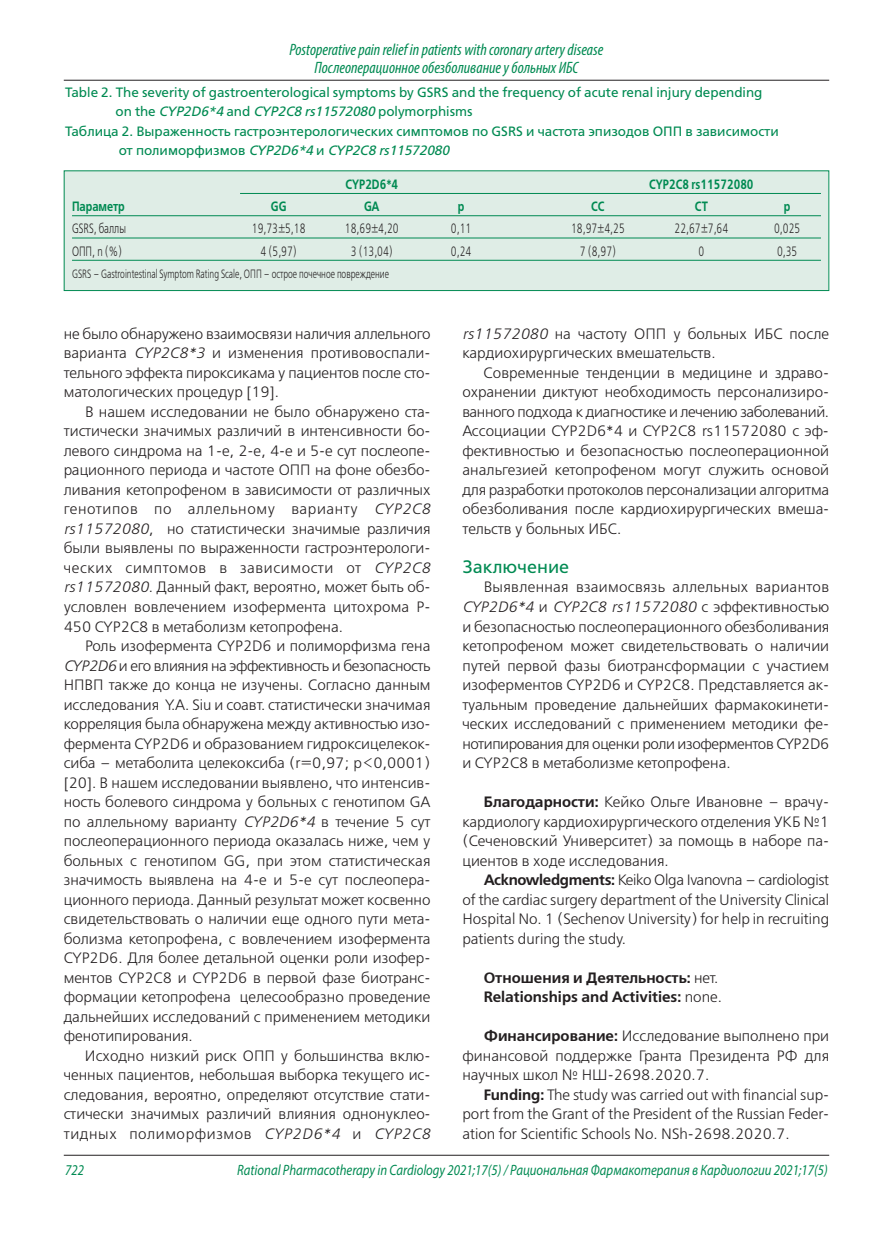
<style>
.page{position:relative;width:893px;height:1234px;background:#fff}
.page>*{position:absolute;margin:0;border:0;box-sizing:border-box;transform-origin:0 0}
.t1{font:18px "Free Set";color:#008a52}
.t2{font:italic condensed 16.5px/18px "Myriad Pro";color:#008a52;text-align:center}
.t3{font:300 15px/19.5px "Free Set";color:#231f20;text-align:justify}
.t4{font:italic 15px "Myriad Pro";color:#008a52;scale:.85 1}
.t5{font:600 15px "Free Set";color:#231f20}
.t6{font:13.5px/19.5px "Free Set";color:#008a52}
.t7{font:300 13.5px "Free Set";color:#231f20;scale:.7 1}
.t8{font:600 13.5px "Free Set";color:#008a52;scale:.8 1}
.t9{font:300 12px "Free Set";color:#231f20;scale:.7 1}
.s1{font-style:italic}
.s2{font-weight:600}
.s3{font-weight:300}
</style>
<div class="page">
<hr style="left:64px;top:1154px;width:765px;height:1px;background:#231f20">
<hr style="left:64px;top:80px;width:765px;height:1px;background:#231f20">
<div style="left:65px;top:171px;width:763px;height:119px;background:#dfede6"></div>
<div style="left:64px;top:170px;width:765px;height:121px;border:1px solid #008a52"></div>
<hr style="left:240px;top:193px;width:581px;height:1px;background:#008a52">
<hr style="left:72px;top:215px;width:749px;height:1px;background:#008a52">
<hr style="left:72px;top:237px;width:749px;height:1px;background:#008a52">
<hr style="left:72px;top:260px;width:749px;height:1px;background:#008a52">
<p class="t2" style="left:289px;top:42px;width:316px">Postoperative pain relief in patients with coronary artery disease<br>Послеоперационное обезболивание у больных ИБС</p>
<p class="t6" style="left:116px;top:83px;width:648px;text-indent:-50px">Table 2. The severity of gastroenterological symptoms by GSRS and the frequency of acute renal injury depending on the <span class="s1">CYP2D6*4</span> and <span class="s1">CYP2C8 rs11572080</span> polymorphisms</p>
<p class="t6" style="left:119px;top:122px;width:662px;text-indent:-53px">Таблица 2. Выраженность гастроэнтерологических симптомов по GSRS и частота эпизодов ОПП в зависимости от полиморфизмов <span class="s1">CYP2D6*4</span> и <span class="s1">CYP2C8 rs11572080</span></p>
<p class="t8" style="left:345px;top:179px;width:67px">CYP2D6*4</p>
<p class="t8" style="left:649px;top:179px;width:132px">CYP2C8 rs11572080</p>
<p class="t8" style="left:72px;top:201px;width:68px">Параметр</p>
<p class="t8" style="left:271px;top:201px;width:21px">GG</p>
<p class="t8" style="left:364px;top:201px;width:21px">GA</p>
<p class="t8" style="left:458px;top:201px;width:10px">p</p>
<p class="t8" style="left:591px;top:201px;width:19px">CC</p>
<p class="t8" style="left:695px;top:201px;width:18px">CT</p>
<p class="t8" style="left:784px;top:201px;width:10px">p</p>
<p class="t7" style="left:72px;top:223px;width:79px">GSRS, баллы</p>
<p class="t7" style="left:252px;top:223px;width:78px">19,73±5,18</p>
<p class="t7" style="left:345px;top:223px;width:78px">18,69±4,20</p>
<p class="t7" style="left:451px;top:223px;width:31px">0,11</p>
<p class="t7" style="left:571px;top:223px;width:78px">18,97±4,25</p>
<p class="t7" style="left:674px;top:223px;width:78px">22,67±7,64</p>
<p class="t7" style="left:774px;top:223px;width:39px">0,025</p>
<p class="t7" style="left:72px;top:245px;width:73px">ОПП, n (%)</p>
<p class="t7" style="left:261px;top:245px;width:53px">4 (5,97)</p>
<p class="t7" style="left:351px;top:245px;width:62px">3 (13,04)</p>
<p class="t7" style="left:451px;top:245px;width:31px">0,24</p>
<p class="t7" style="left:580px;top:245px;width:53px">7 (8,97)</p>
<p class="t7" style="left:698px;top:245px;width:10px">0</p>
<p class="t7" style="left:777px;top:245px;width:31px">0,35</p>
<p class="t9" style="left:72px;top:269px;width:455px">GSRS – Gastrointestinal Symptom Rating Scale, ОПП – острое почечное повреждение</p>
<p class="t3" style="left:64px;top:325px;width:368px">не было обнаружено взаимосвязи наличия аллельного варианта <span class="s1">CYP2C8*3</span> и изменения противовоспали&shy;тельного эффекта пироксикама у пациентов после сто&shy;матологических процедур [19].</p>
<p class="t3" style="left:64px;top:403px;width:368px;text-indent:21px">В нашем исследовании не было обнаружено ста&shy;тистически значимых различий в интенсивности бо&shy;левого синдрома на 1-е, 2-е, 4-е и 5-е сут послеопе&shy;рационного периода и частоте ОПП на фоне обезбо&shy;ливания кетопрофеном в зависимости от различных генотипов по аллельному варианту <span class="s1">CYP2C8 rs11572080</span>, но статистически значимые различия были выявлены по выраженности гастроэнтерологи&shy;ческих симптомов в зависимости от <span class="s1">CYP2C8 rs11572080</span>. Данный факт, вероятно, может быть об&shy;условлен вовлечением изофермента цитохрома Р-450 CYP2C8 в метаболизм кетопрофена.</p>
<p class="t3" style="left:64px;top:637px;width:368px;text-indent:21px">Роль изофермента CYP2D6 и полиморфизма гена <span class="s1">CYP2D6</span> и его влияния на эффективность и безопасность НПВП также до конца не изучены. Согласно данным исследования Y.A. Siu и соавт. статистически значимая корреляция была обнаружена между активностью изо&shy;фермента CYP2D6 и образованием гидроксицелекок&shy;сиба – метаболита целекоксиба (r=0,97; р&lt;0,0001) [20]. В нашем исследовании выявлено, что интенсив&shy;ность болевого синдрома у больных с генотипом GA по аллельному варианту <span class="s1">CYP2D6*4</span> в течение 5 сут послеоперационного периода оказалась ниже, чем у больных с генотипом GG, при этом статистическая значимость выявлена на 4-е и 5-е сут послеопера&shy;ционного периода. Данный результат может косвенно свидетельствовать о наличии еще одного пути мета&shy;болизма кетопрофена, с вовлечением изофермента CYP2D6. Для более детальной оценки роли изофер&shy;ментов CYP2C8 и CYP2D6 в первой фазе биотранс&shy;формации кетопрофена целесообразно проведение дальнейших исследований с применением методики фенотипирования.</p>
<p class="t3" style="left:64px;top:1046px;width:368px;text-indent:21px">Исходно низкий риск ОПП у большинства вклю&shy;ченных пациентов, небольшая выборка текущего ис&shy;следования, вероятно, определяют отсутствие стати&shy;стически значимых различий влияния однонуклео&shy;тидных полиморфизмов <span class="s1">CYP2D6*4</span> и <span class="s1">CYP2C8</span></p>
<p class="t3" style="left:462px;top:325px;width:368px"><span class="s1">rs11572080</span> на частоту ОПП у больных ИБС после кардиохирургических вмешательств.</p>
<p class="t3" style="left:462px;top:364px;width:368px;text-indent:21px">Современные тенденции в медицине и здраво&shy;охранении диктуют необходимость персонализиро&shy;ванного подхода к диагностике и лечению заболеваний.<br>Ассоциации CYP2D6*4 и CYP2C8 rs11572080 с эф&shy;фективностью и безопасностью послеоперационной анальгезией кетопрофеном могут служить основой для разработки протоколов персонализации алгоритма обезболивания после кардиохирургических вмеша&shy;тельств у больных ИБС.</p>
<p class="t1" style="left:462px;top:559px;width:108px">Заключение</p>
<p class="t3" style="left:462px;top:578px;width:368px;text-indent:21px">Выявленная взаимосвязь аллельных вариантов <span class="s1">CYP2D6*4</span> и <span class="s1">CYP2C8 rs11572080</span> с эффективностью и безопасностью послеоперационного обезболивания кетопрофеном может свидетельствовать о наличии путей первой фазы биотрансформации с участием изоферментов CYP2D6 и CYP2C8. Представляется ак&shy;туальным проведение дальнейших фармакокинети&shy;ческих исследований с применением методики фе&shy;нотипирования для оценки роли изоферментов CYP2D6 и CYP2C8 в метаболизме кетопрофена.</p>
<p class="t3" style="left:462px;top:793px;width:368px;text-indent:21px"><span class="s2">Благодарности:</span> Кейко Ольге Ивановне – врачу&shy;кардиологу кардиохирургического отделения УКБ №1 (Сеченовский Университет) за помощь в наборе па&shy;циентов в ходе исследования.</p>
<p class="t3" style="left:462px;top:871px;width:368px;text-indent:21px"><span class="s2">Acknowledgments:</span> Keiko Olga Ivanovna – cardiologist of the cardiac surgery department of the University Clinical Hospital No. 1 (Sechenov University) for help in recruiting patients during the study.</p>
<p class="t5" style="left:484px;top:971px;width:236px">Отношения и Деятельность: <span class="s3">нет.</span></p>
<p class="t5" style="left:484px;top:990px;width:240px">Relationships and Activities: <span class="s3">none.</span></p>
<p class="t3" style="left:462px;top:1027px;width:368px;text-indent:21px"><span class="s2">Финансирование:</span> Исследование выполнено при финансовой поддержке Гранта Президента РФ для научных школ № НШ-2698.2020.7.</p>
<p class="t3" style="left:462px;top:1085px;width:368px;text-indent:21px"><span class="s2">Funding:</span> The study was carried out with financial sup&shy;port from the Grant of the President of the Russian Feder&shy;ation for Scientific Schools No. NSh-2698.2020.7.</p>
<p class="t4" style="left:65px;top:1163px;width:24px">722</p>
<p class="t4" style="left:237px;top:1163px;width:696px">Rational Pharmacotherapy in Cardiology 2021;17(5) / Рациональная Фармакотерапия в Кардиологии 2021;17(5)</p>
</div>
